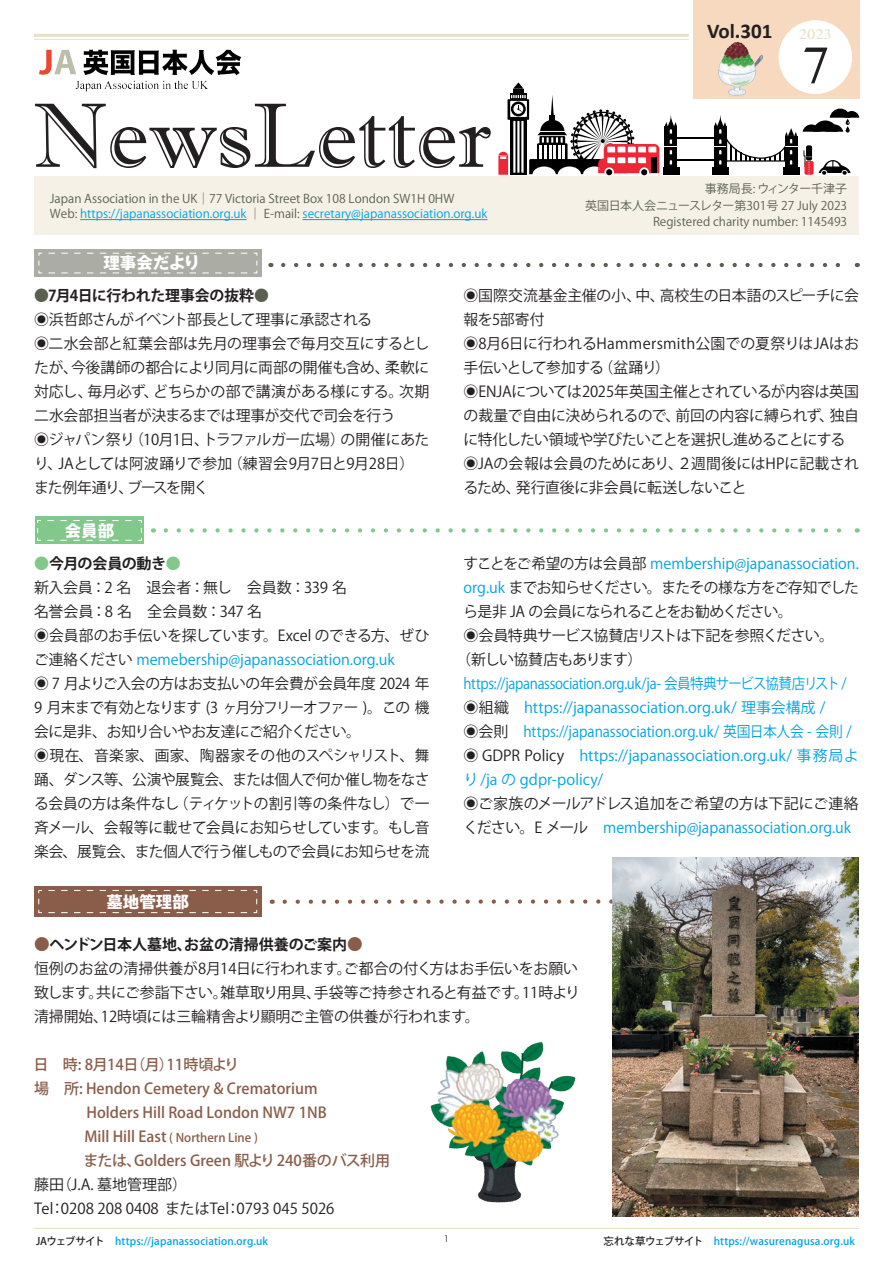
<style>
.page{position:relative;width:893px;height:1263px;background:#fff}
.page>*{position:absolute;margin:0;border:0;box-sizing:border-box;transform-origin:0 0}
.t1{font:91.5px "Imprint MT Shadow";color:#231f20}
.t2{font:54px "Sinhala MN";color:#231f20}
.t3{font:700 21px "Calibri";color:#231f20}
.t4{font:700 16.5px "Gothic MB101 Pro";color:#fff}
.t5{font:15px/24px "Koz Go Pr 6 N";letter-spacing:-.02em;color:#231f20}
.t6{font:15px/24px "Koz Go Pr 6 N";letter-spacing:-.005em;color:#00a2e4;scale:.9 1}
.t7{font:15px/24px "Koz Go Pr 6 N";color:#231f20}
.t8{font:500 15px "Koz Go Pr 6 N";color:#895d4a}
.t9{font:15px "Koz Go Pr 6 N";letter-spacing:-.045em;color:#231f20}
.t10{font:15px "Koz Go Pr 6 N";letter-spacing:-.005em;color:#00a2e4}
.t11{font:15px "Koz Go Pr 6 N";letter-spacing:-.04em;color:#231f20}
.t12{font:500 15px "Koz Go Pr 6 N";letter-spacing:-.03em;color:#895d4a}
.t13{font:15px "Sinhala MN";color:#e8e0c4}
.t14{font:12px/16.5px "Koz Go Pro";color:#5b5f50;text-align:right}
.t15{font:500 12px "Koz Go Pr 6 N";color:#895d4a}
.t16{font:500 10.5px "Koz Go Pr 6 N";letter-spacing:.015em;color:#00a2e4}
.t17{font:8.55px "Hira Kaku Pro W3";color:#231f20}
.s1{color:#00a2e4}
.s2{font-weight:700;color:#5b5f50}
.s3{font-weight:700}
.s4{font-weight:700;color:#83c88b}
.s5{color:#231f20}
.s6{font-weight:500;color:#231f20}
.s7{font-weight:700;font-size:15.6px;color:#895d4a}
.s8{font-size:15px}
</style>
<div class="page">
<hr style="left:34px;top:1228px;width:825px;height:1px;background:#e8e0c4">
<div style="left:34px;top:249px;width:228px;height:28px;background:#abada5"></div>
<svg style="left:38px;top:252px;width:220px;height:22px"></svg>
<svg style="left:283px;top:263px;width:557px;height:4px"></svg>
<div style="left:34px;top:886px;width:227px;height:31px;background:#895d4a"></div>
<svg style="left:38px;top:890px;width:219px;height:23px"></svg>
<svg style="left:285px;top:899px;width:327px;height:5px"></svg>
<div style="left:35px;top:517px;width:109px;height:27px;background:#83c88b"></div>
<svg style="left:37px;top:520px;width:105px;height:21px"></svg>
<svg style="left:166px;top:528px;width:676px;height:4px"></svg>
<img style="left:612px;top:858px;width:247px;height:358px">
<img style="left:430px;top:1042px;width:146px;height:161px">
<div style="left:693px;top:0;width:167px;height:99px;background:#f6d9bf"></div>
<svg style="left:513px;top:82px;width:11px;height:7px"></svg>
<div style="left:513px;top:89px;width:11px;height:20px;background:#000001"></div>
<div style="left:510px;top:94px;width:17px;height:20px;background:#000001"></div>
<div style="left:665px;top:137px;width:12px;height:9px;background:#000001"></div>
<svg style="left:665px;top:147px;width:12px;height:10px"></svg>
<svg style="left:665px;top:158px;width:12px;height:9px"></svg>
<div style="left:663px;top:167px;width:16px;height:8px;background:#000001"></div>
<svg style="left:665px;top:115px;width:12px;height:29px"></svg>
<div style="left:712px;top:167px;width:16px;height:8px;background:#000001"></div>
<hr style="left:676px;top:159px;width:39px;height:2px;background:#000001">
<hr style="left:676px;top:137px;width:39px;height:2px;background:#000001">
<svg style="left:714px;top:109px;width:145px;height:66px"></svg>
<svg style="left:498px;top:95px;width:161px;height:80px"></svg>
<div style="left:34px;top:176px;width:825px;height:59px;background:#f5f1e6"></div>
<hr style="left:34px;top:34px;width:655px;height:3px;background:#e8e0c4">
<hr style="left:34px;top:39px;width:655px;height:1px;background:#e8e0c4">
<hr style="left:80px;top:219px;width:167px;height:1px;background:#00a2e4">
<hr style="left:303px;top:219px;width:184px;height:1px;background:#00a2e4">
<img style="left:39px;top:49px;width:203px;height:43px">
<div style="left:779px;top:21px;width:73px;height:73px;background:#fff;border-radius:50%"></div>
<div style="left:779px;top:21px;width:73px;height:73px;border:1px solid #fff;border-radius:50%"></div>
<img style="left:718px;top:42px;width:46px;height:54px">
<h3 class="t3" style="left:707px;top:18px;width:67px">Vol.301</h3>
<p class="t13" style="left:799px;top:27px;width:34px">2023</p>
<h1 class="t1" style="left:34px;top:82px;width:459px">NewsLetter</h1>
<p class="t14" style="left:50px;top:191px;width:439px;line-height:15px;text-align:left">Japan Association in the UK │ 77 Victoria Street Box 108 London SW1H 0HW<br>Web: <span class="s1">https://japanassociation.org.uk</span> │ E-mail: <span class="s1">secretary@japanassociation.org.uk</span></p>
<h2 class="t2" style="left:801px;top:42px;width:31px">7</h2>
<p class="t14" style="left:585px;top:181px;width:263px">事務局長: ウィンター千津子<br>英国日本人会ニュースレター第301号 27 July 2023<br>Registered charity number: 1145493</p>
<p class="t4" style="left:103px;top:249px;width:98px">理事会だより</p>
<p class="t5" style="left:34px;top:284px;width:397px"><span class="s2">●</span><span class="s3">7月4日に行われた理事会の抜粋</span><span class="s2">●<br></span>◉浜哲郎さんがイベント部長として理事に承認される<br>◉二水会部と紅葉会部は先月の理事会で毎月交互にするとしたが、今後講師の都合により同月に両部の開催も含め、柔軟に対応し、毎月必ず、どちらかの部で講演がある様にする。次期二水会部担当者が決まるまでは理事が交代で司会を行う<br>◉ジャパン祭り（10月1日、トラファルガー広場）の開催にあたり、JAとしては阿波踊りで参加（練習会9月7日と9月28日）　また例年通り、ブースを開く</p>
<p class="t5" style="left:463px;top:284px;width:397px">◉国際交流基金主催の小、中、高校生の日本語のスピーチに会報を5部寄付<br>◉8月6日に行われるHammersmith公園での夏祭りはJAはお手伝いとして参加する（盆踊り）<br>◉ENJAについては2025年英国主催とされているが内容は英国の裁量で自由に決められるので、前回の内容に縛られず、独自に特化したい領域や学びたいことを選択し進めることにする◉JAの会報は会員のためにあり、２週間後にはHPに記載されるため、発行直後に非会員に転送しないこと</p>
<p class="t4" style="left:65px;top:517px;width:51px">会員部</p>
<p class="t5" style="left:34px;top:552px;width:397px"><span class="s4">●</span><span class="s3">今月の会員の動き</span><span class="s4">●<br></span>新入会員：2 名　退会者：無し　会員数：339 名<br>名誉会員：8 名　全会員数：347 名<br>◉会員部のお手伝いを探しています。Excel のできる方、ぜひご連絡ください <span class="s1">memebership@japanassociation.org.uk<br></span>◉ 7 月よりご入会の方はお支払いの年会費が会員年度 2024 年<br>9 月末まで有効となります (3 ヶ月分フリーオファー )。この 機会に是非、お知り合いやお友達にご紹介ください。<br>◉現在、音楽家、画家、陶器家その他のスペシャリスト、舞踊、ダンス等、公演や展覧会、または個人で何か催し物をなさる会員の方は条件なし（ティケットの割引等の条件なし）で一斉メール、会報等に載せて会員にお知らせしています。もし音楽会、展覧会、また個人で行う催しもので会員にお知らせを流</p>
<p class="t10" style="left:464px;top:555px;width:397px"><span class="s5">すことをご希望の方は会員部</span> membership@japanassociation.</p>
<p class="t11" style="left:464px;top:579px;width:397px"><span class="s1">org.uk</span> までお知らせください。またその様な方をご存知でした</p>
<p class="t9" style="left:464px;top:603px;width:330px">ら是非 JA の会員になられることをお勧めください。</p>
<p class="t9" style="left:464px;top:627px;width:372px">◉会員特典サービス協賛店リストは下記を参照ください。</p>
<p class="t9" style="left:456px;top:651px;width:188px">（新しい協賛店もあります）</p>
<p class="t6" style="left:464px;top:672px;width:441px">https://japanassociation.org.uk/ja- 会員特典サービス協賛店リスト / <span class="s5">◉組織　</span>https://japanassociation.org.uk/ 理事会構成 /<br><span class="s5">◉会則　</span>https://japanassociation.org.uk/ 英国日本人会 - 会則 / <span class="s5">◉ GDPR Policy　</span>https://japanassociation.org.uk/ 事務局より /ja の gdpr-policy/<br><span class="s6">◉</span><span class="s5">ご家族のメールアドレス追加をご希望の方は下記にご連絡ください。E メール　</span>membership@japanassociation.org.uk</p>
<p class="t4" style="left:106px;top:888px;width:84px">墓地管理部</p>
<p class="t7" style="left:34px;top:933px;width:547px"><span class="s7">●</span><span class="s3">ヘンドン日本人墓地、お盆の清掃供養のご案内</span><span class="s7">●<br></span>恒例のお盆の清掃供養が8月14日に行われます。ご都合の付く方はお手伝いをお願い致します。共にご参詣下さい。雑草取り用具、手袋等ご持参されると有益です。11時より清掃開始、12時頃には三輪精舎より顯明ご主管の供養が行われます。</p>
<p class="t12" style="left:33px;top:1056px;width:207px">日　時: 8月14日（月）11時頃より</p>
<p class="t8" style="left:34px;top:1080px;width:285px">場　所: Hendon Cemetery &amp; Crematorium</p>
<p class="t8" style="left:87px;top:1104px;width:242px">Holders Hill Road London NW7 1NB</p>
<p class="t15" style="left:84px;top:1131px;width:175px"><span class="s8">Mill Hill East</span> ( Northern Line )</p>
<p class="t8" style="left:84px;top:1152px;width:308px">または、Golders Green 駅より 240番のバス利用</p>
<p class="t7" style="left:34px;top:1173px;width:302px">藤田（J.A. 墓地管理部）<br>Tel：0208 208 0408 またはTel：0793 045 5026</p>
<p class="t17" style="left:444px;top:1231px;width:7px">1</p>
<p class="t16" style="left:36px;top:1235px;width:233px"><span class="s5">JAウェブサイト　</span>https://japanassociation.org.uk</p>
<p class="t16" style="left:604px;top:1235px;width:253px"><span class="s5">忘れな草ウェブサイト　</span>https://wasurenagusa.org.uk</p>
</div>
